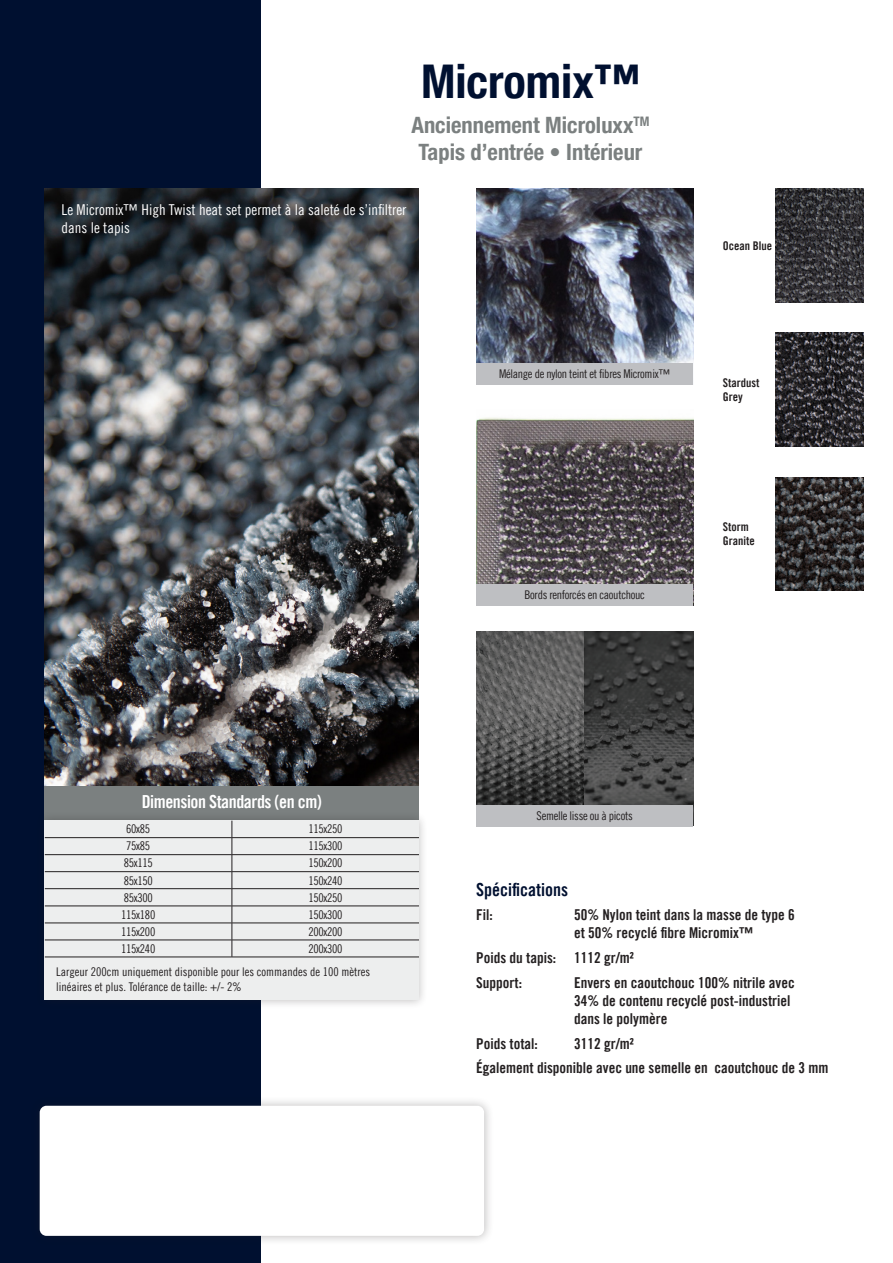
<style>
.page{position:relative;width:893px;height:1263px;background:#fff}
.page>*{position:absolute;margin:0;border:0;box-sizing:border-box;transform-origin:0 0}
.Titel{font:700 condensed 46.5px "Helvetica Neue LT Pro";color:#001030}
.Subtitel{font:700 condensed 22.5px/27px "Helvetica Neue LT Pro";color:#7b8080;text-align:center}
.Standard_Sizes{font:18px "Trade Gothic LT Pro Bd Cn 20";letter-spacing:-.025em;color:#fff}
.Specifications{font:18px "Trade Gothic LT Pro Bd Cn 20";color:#001030}
.Specifications-2{font:15px/18px "Trade Gothic LT Pro Bd Cn 20";color:#231f20}
.Grote_Subtitel{font:15px/18px "Trade Gothic LT Pro Cn 18";color:#fff}
.Standard_Sizes-2{font:12px "Trade Gothic LT Pro Cn 18";letter-spacing:-.025em;color:#231f20}
.Standard_Sizes-3{font:12px/14.4px "Trade Gothic LT Pro Cn 18";color:#231f20}
.t1{font:12px/14.4px "Trade Gothic LT Pro Bd Cn 20";color:#231f20}
</style>
<div class="page">
<div style="left:0;top:0;width:261px;height:1263px;background:#001030"></div>
<div style="left:45px;top:779px;width:374px;height:46px;background:#7b8080"></div>
<div style="left:30px;top:1096px;width:464px;height:149px;background:#231f20;opacity:.3"></div>
<div style="left:40px;top:1106px;width:444px;height:130px;background:#fff;border-radius:7px"></div>
<div style="left:35px;top:811px;width:393px;height:198px;background:#231f20;opacity:.3"></div>
<div style="left:45px;top:821px;width:374px;height:179px;background:#edeeee"></div>
<hr style="left:232px;top:854px;width:187px;height:1px;background:#231f20">
<hr style="left:232px;top:871px;width:187px;height:1px;background:#231f20">
<hr style="left:232px;top:888px;width:187px;height:1px;background:#231f20">
<hr style="left:232px;top:906px;width:187px;height:1px;background:#231f20">
<svg style="left:232px;top:821px;width:1px;height:136px"></svg>
<hr style="left:232px;top:837px;width:187px;height:1px;background:#231f20">
<hr style="left:45px;top:837px;width:187px;height:1px;background:#231f20">
<hr style="left:45px;top:854px;width:187px;height:1px;background:#231f20">
<hr style="left:45px;top:871px;width:187px;height:1px;background:#231f20">
<hr style="left:45px;top:888px;width:187px;height:1px;background:#231f20">
<hr style="left:45px;top:906px;width:187px;height:1px;background:#231f20">
<hr style="left:45px;top:923px;width:187px;height:1px;background:#231f20">
<hr style="left:232px;top:923px;width:187px;height:1px;background:#231f20">
<hr style="left:45px;top:940px;width:187px;height:1px;background:#231f20">
<hr style="left:232px;top:940px;width:187px;height:1px;background:#231f20">
<hr style="left:45px;top:957px;width:187px;height:1px;background:#231f20">
<hr style="left:232px;top:957px;width:187px;height:1px;background:#231f20">
<img style="left:45px;top:189px;width:374px;height:597px">
<img style="left:476px;top:189px;width:217px;height:174px">
<div style="left:476px;top:363px;width:217px;height:21px;background:#bebfc2"></div>
<img style="left:476px;top:417px;width:217px;height:167px">
<div style="left:476px;top:584px;width:217px;height:21px;background:#bebfc2"></div>
<img style="left:476px;top:631px;width:217px;height:174px">
<div style="left:476px;top:805px;width:217px;height:21px;background:#bebfc2"></div>
<img style="left:775px;top:189px;width:88px;height:113px">
<img style="left:775px;top:333px;width:88px;height:113px">
<img style="left:775px;top:477px;width:88px;height:114px">
<p class="Titel" style="left:421px;top:53px;width:220px">Micromix™</p>
<p class="Subtitel" style="left:411px;top:112px;width:239px">Anciennement Microluxx<sup>TM<br></sup>Tapis d’entrée • Intérieur</p>
<p class="Grote_Subtitel" style="left:62px;top:200px;width:346px">Le Micromix™ High Twist heat set permet à la saleté de s’infiltrer dans le tapis</p>
<p class="Standard_Sizes-2" style="left:499px;top:366px;width:173px">Mélange de nylon teint et fibres Micromix™</p>
<p class="Standard_Sizes-2" style="left:525px;top:587px;width:122px">Bords renforcés en caoutchouc</p>
<p class="t1" style="left:723px;top:238px;width:51px">Ocean Blue</p>
<p class="t1" style="left:723px;top:375px;width:38px">Stardust<br>Grey</p>
<p class="t1" style="left:723px;top:519px;width:33px">Storm<br>Granite</p>
<p class="Standard_Sizes" style="left:142px;top:790px;width:182px">Dimension Standards (en cm)</p>
<p class="Standard_Sizes-2" style="left:126px;top:822px;width:26px">60x85</p>
<p class="Standard_Sizes-2" style="left:308px;top:822px;width:36px">115x250</p>
<p class="Standard_Sizes-2" style="left:126px;top:839px;width:26px">75x85</p>
<p class="Standard_Sizes-2" style="left:308px;top:839px;width:36px">115x300</p>
<p class="Standard_Sizes-2" style="left:124px;top:856px;width:31px">85x115</p>
<p class="Standard_Sizes-2" style="left:308px;top:856px;width:36px">150x200</p>
<p class="Standard_Sizes-2" style="left:124px;top:873px;width:31px">85x150</p>
<p class="Standard_Sizes-2" style="left:308px;top:873px;width:36px">150x240</p>
<p class="Standard_Sizes-2" style="left:124px;top:890px;width:31px">85x300</p>
<p class="Standard_Sizes-2" style="left:308px;top:890px;width:36px">150x250</p>
<p class="Standard_Sizes-2" style="left:121px;top:907px;width:36px">115x180</p>
<p class="Standard_Sizes-2" style="left:308px;top:907px;width:36px">150x300</p>
<p class="Standard_Sizes-2" style="left:121px;top:924px;width:36px">115x200</p>
<p class="Standard_Sizes-2" style="left:308px;top:924px;width:36px">200x200</p>
<p class="Standard_Sizes-2" style="left:121px;top:941px;width:36px">115x240</p>
<p class="Standard_Sizes-2" style="left:308px;top:941px;width:36px">200x300</p>
<p class="Standard_Sizes-3" style="left:56px;top:964px;width:315px">Largeur 200cm uniquement disponible pour les commandes de 100 mètres linéaires et plus. Tolérance de taille: +/- 2%</p>
<p class="Standard_Sizes-2" style="left:537px;top:808px;width:98px">Semelle lisse ou à picots</p>
<p class="Specifications" style="left:476px;top:878px;width:93px">Spécifications</p>
<p class="Specifications-2" style="left:476px;top:906px;width:18px">Fil:</p>
<p class="Specifications-2" style="left:574px;top:906px;width:222px">50% Nylon teint dans la masse de type 6 et 50% recyclé fibre Micromix™</p>
<p class="Specifications-2" style="left:476px;top:949px;width:159px">Poids du tapis: 1112 gr/m²</p>
<p class="Specifications-2" style="left:476px;top:973px;width:47px">Support:</p>
<p class="Specifications-2" style="left:574px;top:973px;width:222px">Envers en caoutchouc 100% nitrile avec<br>34% de contenu recyclé post-industriel dans le polymère</p>
<p class="Specifications-2" style="left:476px;top:1034px;width:63px">Poids total:</p>
<p class="Specifications-2" style="left:574px;top:1034px;width:61px">3112 gr/m²</p>
<p class="Specifications-2" style="left:476px;top:1059px;width:354px">Également disponible avec une semelle en caoutchouc de 3 mm</p>
</div>
